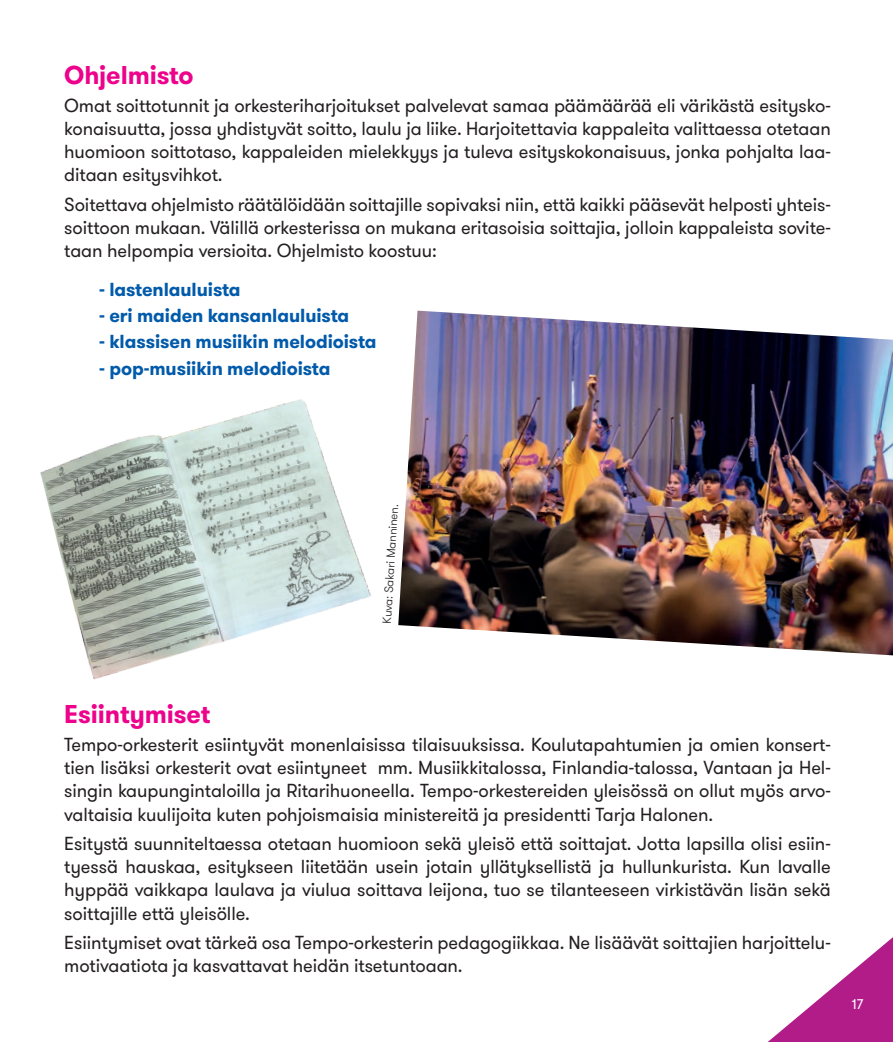
<style>
.page{position:relative;width:893px;height:1042px;background:#fff}
.page>*{position:absolute;margin:0;border:0;box-sizing:border-box;transform-origin:0 0}
.t1{font:700 25.72px "GT Walsheim";letter-spacing:-.005em;color:#ed028c}
.t2{font:18.9px/23.1px "GT Walsheim";letter-spacing:-.005em;color:#231f20;text-align:justify}
.t3{font:700 18.9px "GT Walsheim";letter-spacing:-.005em;color:#015aaa}
.t4{font:14px "GT Walsheim";color:#fff}
.t5{font:300 12.08px "GT Walsheim";color:#231f20}
</style>
<div class="page">
<img style="left:398px;top:311px;width:495px;height:344px">
<img style="left:40px;top:399px;width:331px;height:281px">
<svg style="left:768px;top:937px;width:125px;height:105px"></svg>
<h1 class="t1" style="left:64px;top:58px;width:131px">Ohjelmisto</h1>
<p class="t2" style="left:64px;top:94px;width:768px">Omat soittotunnit ja orkesteriharjoitukset palvelevat samaa päämäärää eli värikästä esitysko&shy;konaisuutta, jossa yhdistyvät soitto, laulu ja liike. Harjoitettavia kappaleita valittaessa otetaan huomioon soittotaso, kappaleiden mielekkyys ja tuleva esityskokonaisuus, jonka pohjalta laa&shy;ditaan esitysvihkot.</p>
<p class="t2" style="left:64px;top:193px;width:768px">Soitettava ohjelmisto räätälöidään soittajille sopivaksi niin, että kaikki pääsevät helposti yhteis&shy;soittoon mukaan. Välillä orkesterissa on mukana eritasoisia soittajia, jolloin kappaleista sovite&shy;taan helpompia versioita. Ohjelmisto koostuu:</p>
<p class="t3" style="left:99px;top:277px;width:143px">- lastenlauluista</p>
<p class="t3" style="left:99px;top:303px;width:251px">- eri maiden kansanlauluista</p>
<p class="t3" style="left:99px;top:329px;width:279px">- klassisen musiikin melodioista</p>
<p class="t3" style="left:99px;top:355px;width:233px">- pop-musiikin melodioista</p>
<p class="t5" style="left:380px;top:623px;width:121px;rotate:-87deg">Kuva: Sakari Manninen.</p>
<h1 class="t1" style="left:64px;top:697px;width:148px">Esiintymiset</h1>
<p class="t2" style="left:64px;top:733px;width:768px">Tempo-orkesterit esiintyvät monenlaisissa tilaisuuksissa. Koulutapahtumien ja omien konsert&shy;tien lisäksi orkesterit ovat esiintyneet mm. Musiikkitalossa, Finlandia-talossa, Vantaan ja Hel&shy;singin kaupungintaloilla ja Ritarihuoneella. Tempo-orkestereiden yleisössä on ollut myös arvo&shy;valtaisia kuulijoita kuten pohjoismaisia ministereitä ja presidentti Tarja Halonen.</p>
<p class="t2" style="left:64px;top:832px;width:768px">Esitystä suunniteltaessa otetaan huomioon sekä yleisö että soittajat. Jotta lapsilla olisi esiin&shy;tyessä hauskaa, esitykseen liitetään usein jotain yllätyksellistä ja hullunkurista. Kun lavalle hyppää vaikkapa laulava ja viulua soittava leijona, tuo se tilanteeseen virkistävän lisän sekä soittajille että yleisölle.</p>
<p class="t2" style="left:64px;top:931px;width:768px">Esiintymiset ovat tärkeä osa Tempo-orkesterin pedagogiikkaa. Ne lisäävät soittajien harjoittelu&shy;motivaatiota ja kasvattavat heidän itsetuntoaan.</p>
<p class="t4" style="left:852px;top:995px;width:13px">17</p>
</div>
